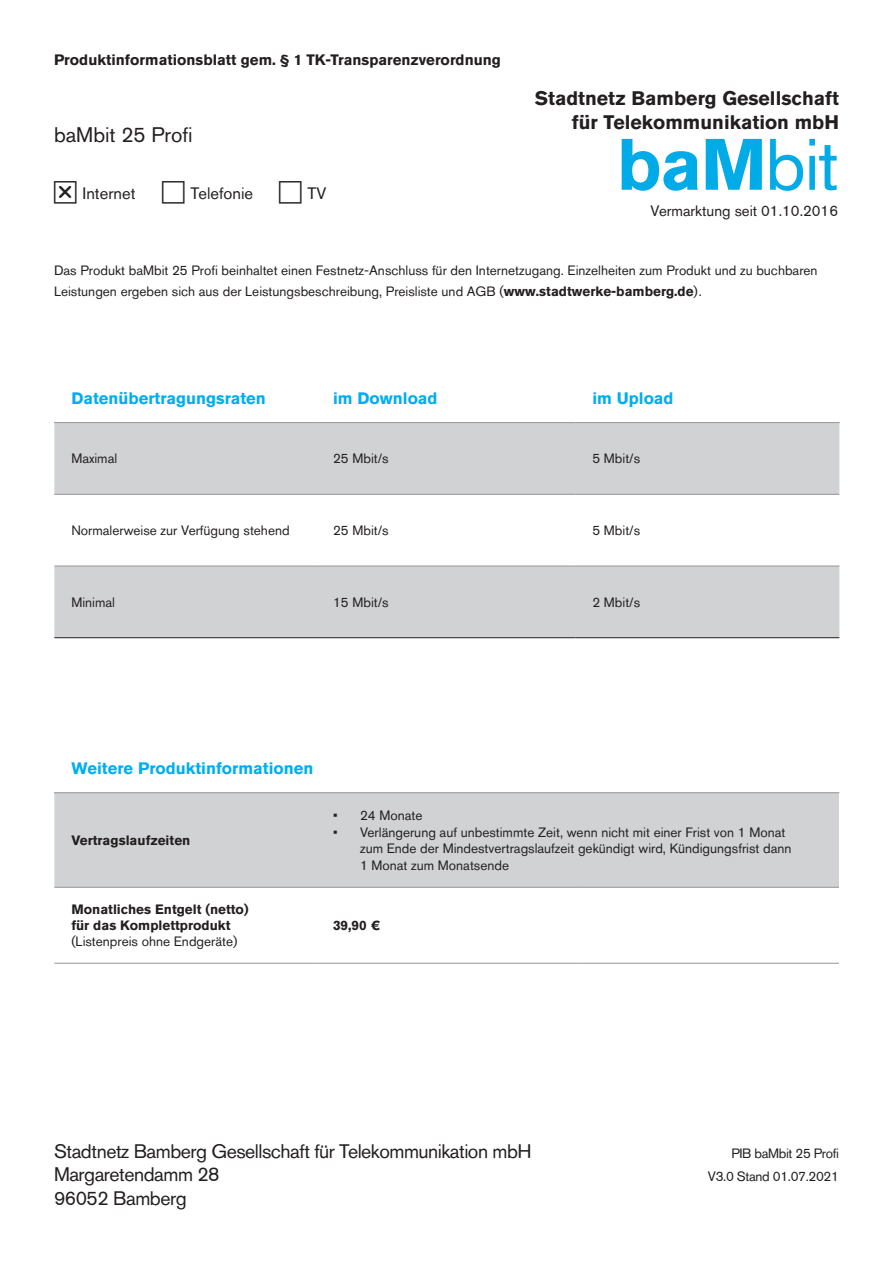
<style>
.page{position:relative;width:893px;height:1263px;background:#fff}
.page>*{position:absolute;margin:0;border:0;box-sizing:border-box;transform-origin:0 0}
.t1{font:700 72px "Akzidenz Grotesk BQ";color:#00abe7}
.t2{font:21px "Akzidenz Grotesk BQ";color:#231f20}
.t3{font:19.5px "Akzidenz Grotesk BQ";letter-spacing:-.025em;color:#231f20}
.t4{font:700 19.5px/23.4px "Akzidenz Grotesk BQ";color:#231f20;text-align:right}
.t5{font:700 16.5px "Akzidenz Grotesk BQ";color:#00aeef}
.t6{font:16.5px "Akzidenz Grotesk BQ";color:#231f20}
.t7{font:700 15px "Akzidenz Grotesk BQ";color:#231f20}
.t8{font:15px "Akzidenz Grotesk BQ";color:#231f20}
.t9{font:13.5px/16.5px "Akzidenz Grotesk BQ";color:#231f20}
.t10{font:700 13.5px/16.2px "Akzidenz Grotesk BQ";color:#231f20}
.t11{font:13.5px "Akzidenz Grotesk BQ";letter-spacing:-.025em;color:#231f20}
.s1{font-weight:400}
.s2{font-weight:700}
</style>
<div class="page">
<svg style="left:54px;top:423px;width:785px;height:214px;fill:#d1d2d4"></svg>
<hr style="left:54px;top:637px;width:262px;height:1px;background:#231f20">
<hr style="left:316px;top:637px;width:259px;height:1px;background:#231f20">
<hr style="left:575px;top:637px;width:264px;height:1px;background:#231f20">
<hr style="left:54px;top:422px;width:262px;height:1px;background:#939598">
<hr style="left:316px;top:422px;width:259px;height:1px;background:#939598">
<hr style="left:575px;top:422px;width:265px;height:1px;background:#939598">
<hr style="left:54px;top:494px;width:262px;height:1px;background:#939598">
<hr style="left:316px;top:494px;width:259px;height:1px;background:#939598">
<hr style="left:575px;top:494px;width:264px;height:1px;background:#939598">
<hr style="left:54px;top:566px;width:262px;height:1px;background:#939598">
<hr style="left:316px;top:566px;width:259px;height:1px;background:#939598">
<hr style="left:575px;top:566px;width:264px;height:1px;background:#939598">
<div style="left:54px;top:793px;width:785px;height:94px;background:#d1d2d4"></div>
<hr style="left:54px;top:792px;width:262px;height:1px;background:#939598">
<hr style="left:316px;top:792px;width:262px;height:1px;background:#939598">
<hr style="left:578px;top:792px;width:261px;height:1px;background:#939598">
<hr style="left:54px;top:887px;width:262px;height:1px;background:#939598">
<hr style="left:316px;top:887px;width:262px;height:1px;background:#939598">
<hr style="left:578px;top:887px;width:261px;height:1px;background:#939598">
<hr style="left:54px;top:963px;width:262px;height:1px;background:#939598">
<hr style="left:316px;top:963px;width:262px;height:1px;background:#939598">
<hr style="left:578px;top:963px;width:261px;height:1px;background:#939598">
<p class="t7" style="left:54px;top:51px;width:448px">Produktinformationsblatt gem. § 1 TK-Transparenzverordnung</p>
<p class="t2" style="left:54px;top:123px;width:140px">baMbit 25 Profi</p>
<p class="t6" style="left:83px;top:183px;width:54px">Internet</p>
<p class="t6" style="left:191px;top:183px;width:64px">Telefonie</p>
<p class="t6" style="left:308px;top:183px;width:20px">TV</p>
<p class="t4" style="left:535px;top:87px;width:306px">Stadtnetz Bamberg Gesellschaft für Telekommunikation mbH</p>
<p class="t1" style="left:617px;top:123px;width:224px">baM<span class="s1">bit</span></p>
<p class="t8" style="left:651px;top:201px;width:189px">Vermarktung seit 01.10.2016</p>
<p class="t9" style="left:54px;top:260px;width:765px;line-height:21px">Das Produkt baMbit 25 Profi beinhaltet einen Festnetz-Anschluss für den Internetzugang. Einzelheiten zum Produkt und zu buchbaren<br>Leistungen ergeben sich aus der Leistungsbeschreibung, Preisliste und AGB (<span class="s2">www.stadtwerke-bamberg.de</span>).</p>
<p class="t5" style="left:71px;top:389px;width:196px">Datenübertragungsraten</p>
<p class="t5" style="left:333px;top:389px;width:106px">im Download</p>
<p class="t5" style="left:592px;top:389px;width:83px">im Upload</p>
<p class="t9" style="left:71px;top:450px;width:47px">Maximal</p>
<p class="t9" style="left:333px;top:450px;width:57px">25 Mbit/s</p>
<p class="t9" style="left:592px;top:450px;width:49px">5 Mbit/s</p>
<p class="t9" style="left:71px;top:522px;width:220px">Normalerweise zur Verfügung stehend</p>
<p class="t9" style="left:333px;top:522px;width:57px">25 Mbit/s</p>
<p class="t9" style="left:592px;top:522px;width:49px">5 Mbit/s</p>
<p class="t9" style="left:71px;top:594px;width:45px">Minimal</p>
<p class="t9" style="left:333px;top:594px;width:57px">15 Mbit/s</p>
<p class="t9" style="left:592px;top:594px;width:49px">2 Mbit/s</p>
<p class="t5" style="left:71px;top:759px;width:243px">Weitere Produktinformationen</p>
<p class="t10" style="left:71px;top:832px;width:120px">Vertragslaufzeiten</p>
<p class="t10" style="left:71px;top:901px;width:179px">Monatliches Entgelt (netto) für das Komplettprodukt <span class="s1">(Listenpreis ohne Endgeräte)</span></p>
<p class="t9" style="left:333px;top:807px;width:91px">• 24 Monate</p>
<p class="t9" style="left:360px;top:823px;width:433px;text-indent:-27px">• Verlängerung auf unbestimmte Zeit, wenn nicht mit einer Frist von 1 -Monat zum Ende der Mindestvertragslaufzeit gekündigt wird, Kündigungsfrist dann<br>1 Monat zum Monatsende</p>
<p class="t10" style="left:333px;top:917px;width:49px">39,90 €</p>
<p class="t3" style="left:54px;top:1139px;width:479px">Stadtnetz Bamberg Gesellschaft für Telekommunikation mbH</p>
<p class="t11" style="left:731px;top:1145px;width:109px">PIB baMbit 25 Profi</p>
<p class="t3" style="left:54px;top:1163px;width:167px">Margaretendamm 28</p>
<p class="t11" style="left:708px;top:1168px;width:133px">V3.0 Stand 01.07.2021</p>
<p class="t3" style="left:54px;top:1186px;width:134px">96052 Bamberg</p>
</div>
